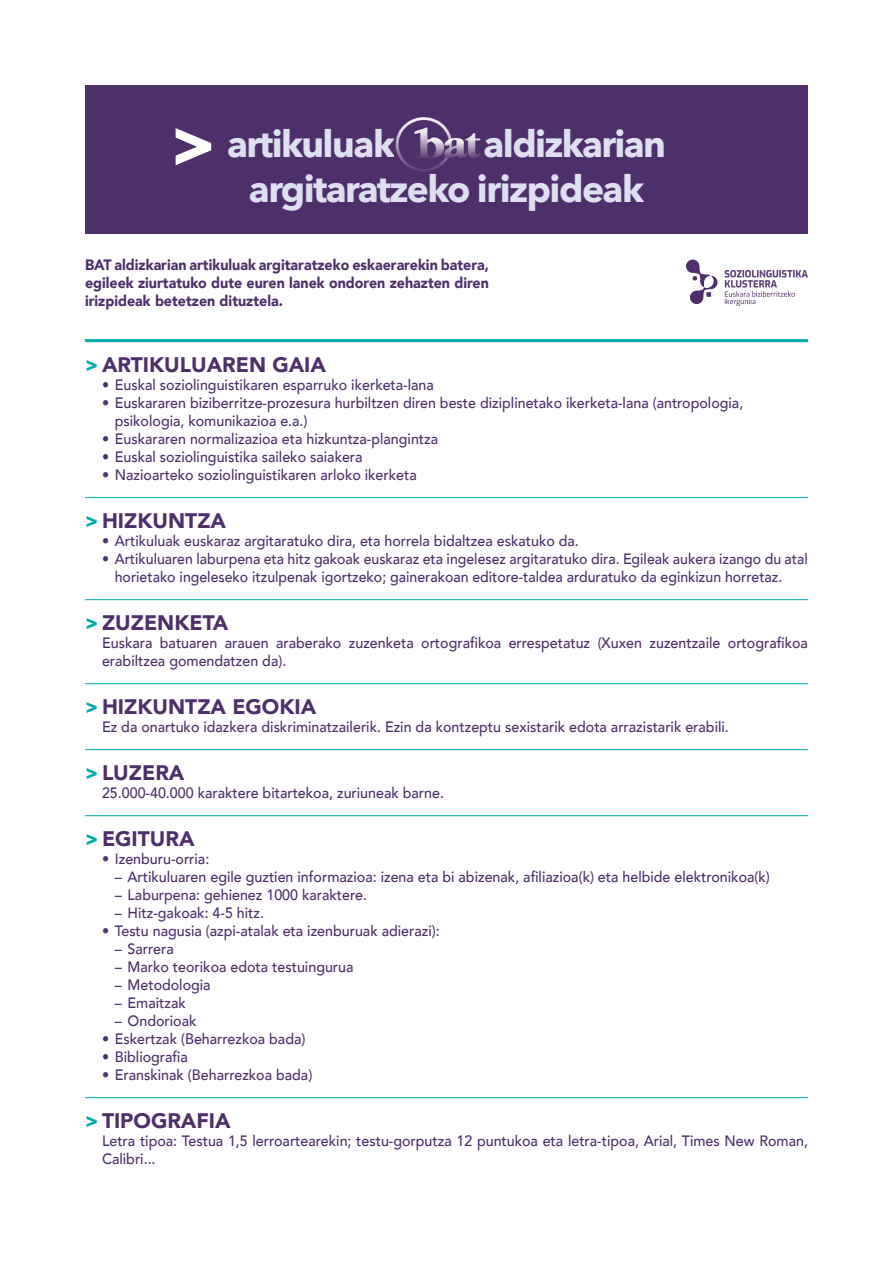
<style>
.page{position:relative;width:893px;height:1263px;background:#fff}
.page>*{position:absolute;margin:0;border:0;box-sizing:border-box;transform-origin:0 0}
.t1{font:700 70.05px "Avenir Next";color:#fff}
.t2{font:700 37.2px/44.5px "Avenir Next";letter-spacing:-.04em;color:#dedff1}
.t3{font:900 21px "Avenir";color:#4d2f69}
.t4{font:500 15px/18px "Avenir";color:#4d2f69;scale:.95 1}
.t5{font:500 15px/18px "Avenir";color:#4d2f69;scale:.94 1}
.t6{font:900 15px/18px "Avenir";color:#4d2f69;text-align:justify;scale:.95 1}
.s1{color:#00aca9}
</style>
<div class="page">
<div style="left:85px;top:85px;width:723px;height:149px;background:#4d2f69"></div>
<hr style="left:85px;top:339px;width:723px;height:3px;background:#00aca9">
<hr style="left:85px;top:497px;width:723px;height:1px;background:#00aca9">
<hr style="left:85px;top:599px;width:723px;height:1px;background:#00aca9">
<hr style="left:85px;top:683px;width:723px;height:1px;background:#00aca9">
<hr style="left:85px;top:749px;width:723px;height:1px;background:#00aca9">
<hr style="left:85px;top:815px;width:723px;height:1px;background:#00aca9">
<hr style="left:85px;top:1097px;width:723px;height:1px;background:#00aca9">
<img style="left:395px;top:117px;width:86px;height:54px">
<svg style="left:686px;top:260px;width:31px;height:44px"></svg>
<svg style="left:725px;top:270px;width:83px;height:36px"></svg>
<h1 class="t1" style="left:170px;top:83px;width:48px">&gt;</h1>
<h2 class="t2" style="left:227px;top:121px;width:170px">artikuluak</h2>
<h2 class="t2" style="left:249px;top:121px;width:418px;text-indent:235px">aldizkarian argitaratzeko irizpideak</h2>
<p class="t6" style="left:85px;top:255px;width:427px">BAT aldizkarian artikuluak argitaratzeko eskaerarekin batera, egileek ziurtatuko dute euren lanek ondoren zehazten diren irizpideak betetzen dituztela.</p>
<h3 class="t3" style="left:85px;top:347px;width:243px"><span class="s1">&gt;</span> ARTIKULUAREN GAIA</h3>
<p class="t4" style="left:102px;top:375px;width:351px">• Euskal soziolinguistikaren esparruko ikerketa-lana</p>
<p class="t4" style="left:115px;top:393px;width:663px;text-indent:-13px">• Euskararen biziberritze-prozesura hurbiltzen diren beste diziplinetako ikerketa-lana (antropologia, psikologia, komunikazioa e.a.)</p>
<p class="t4" style="left:102px;top:429px;width:355px">• Euskararen normalizazioa eta hizkuntza-plangintza</p>
<p class="t4" style="left:102px;top:447px;width:276px">• Euskal soziolinguistika saileko saiakera</p>
<p class="t4" style="left:102px;top:465px;width:333px">• Nazioarteko soziolinguistikaren arloko ikerketa</p>
<h3 class="t3" style="left:85px;top:503px;width:143px"><span class="s1">&gt;</span> HIZKUNTZA</h3>
<p class="t4" style="left:102px;top:531px;width:503px">• Artikuluak euskaraz argitaratuko dira, eta horrela bidaltzea eskatuko da.</p>
<p class="t5" style="left:115px;top:549px;width:739px;text-indent:-13px">• Artikuluaren laburpena eta hitz gakoak euskaraz eta ingelesez argitaratuko dira. Egileak aukera izango du atal horietako ingeleseko itzulpenak igortzeko; gainerakoan editore-taldea arduratuko da eginkizun horretaz.</p>
<h3 class="t3" style="left:85px;top:605px;width:145px"><span class="s1">&gt;</span> ZUZENKETA</h3>
<p class="t4" style="left:102px;top:633px;width:744px">Euskara batuaren arauen araberako zuzenketa ortografikoa errespetatuz (Xuxen zuzentzaile ortografikoa erabiltzea gomendatzen da).</p>
<h3 class="t3" style="left:85px;top:689px;width:233px"><span class="s1">&gt;</span> HIZKUNTZA EGOKIA</h3>
<p class="t4" style="left:102px;top:717px;width:661px">Ez da onartuko idazkera diskriminatzailerik. Ezin da kontzeptu sexistarik edota arrazistarik erabili.</p>
<h3 class="t3" style="left:85px;top:755px;width:101px"><span class="s1">&gt;</span> LUZERA</h3>
<p class="t4" style="left:102px;top:783px;width:361px">25.000-40.000 karaktere bitartekoa, zuriuneak barne.</p>
<h3 class="t3" style="left:85px;top:821px;width:111px"><span class="s1">&gt;</span> EGITURA</h3>
<p class="t4" style="left:102px;top:849px;width:114px">• Izenburu-orria:</p>
<p class="t4" style="left:115px;top:867px;width:691px">– Artikuluaren egile guztien informazioa: izena eta bi abizenak, afiliazioa(k) eta helbide elektronikoa(k)</p>
<p class="t4" style="left:115px;top:885px;width:267px">– Laburpena: gehienez 1000 karaktere.</p>
<p class="t4" style="left:115px;top:903px;width:159px">– Hitz-gakoak: 4-5 hitz.</p>
<p class="t4" style="left:102px;top:921px;width:357px">• Testu nagusia (azpi-atalak eta izenburuak adierazi):</p>
<p class="t4" style="left:115px;top:939px;width:64px">– Sarrera</p>
<p class="t4" style="left:115px;top:957px;width:253px">– Marko teorikoa edota testuingurua</p>
<p class="t4" style="left:115px;top:975px;width:102px">– Metodologia</p>
<p class="t4" style="left:115px;top:993px;width:76px">– Emaitzak</p>
<p class="t4" style="left:115px;top:1011px;width:87px">– Ondorioak</p>
<p class="t4" style="left:102px;top:1029px;width:216px">• Eskertzak (Beharrezkoa bada)</p>
<p class="t4" style="left:102px;top:1047px;width:92px">• Bibliografia</p>
<p class="t4" style="left:102px;top:1065px;width:223px">• Eranskinak (Beharrezkoa bada)</p>
<h3 class="t3" style="left:85px;top:1103px;width:147px"><span class="s1">&gt;</span> TIPOGRAFIA</h3>
<p class="t4" style="left:102px;top:1131px;width:744px">Letra tipoa: Testua 1,5 lerroartearekin; testu-gorputza 12 puntukoa eta letra-tipoa, Arial, Times New Roman,<br>Calibri...</p>
</div>
